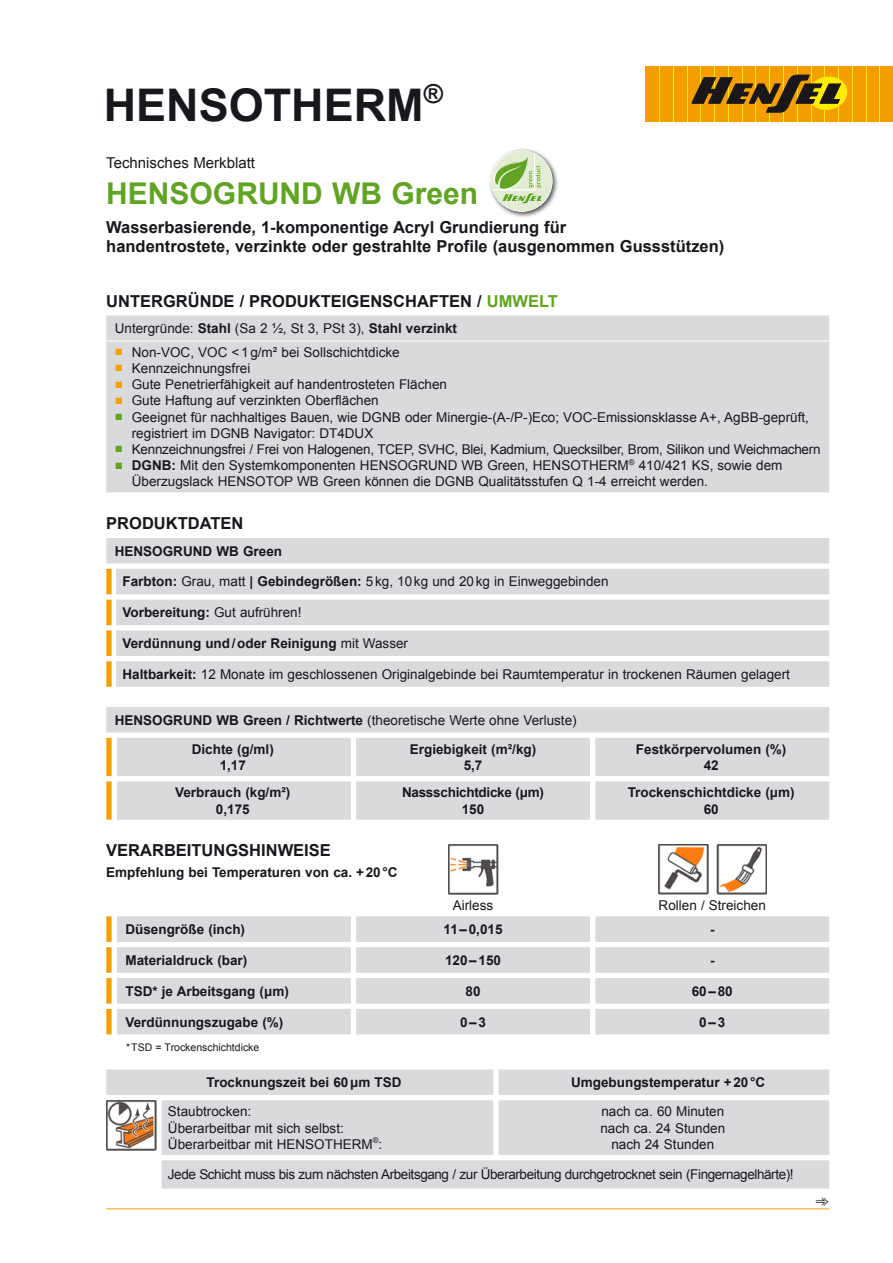
<style>
.page{position:relative;width:893px;height:1263px;background:#fff}
.page>*{position:absolute;margin:0;border:0;box-sizing:border-box;transform-origin:0 0}
.t1{font:700 45px "Arial";color:#1a171c}
.t2{font:700 30px "Arial";color:#61a322}
.t3{font:700 16.5px/19.8px "Arial";color:#1a171c}
.t4{font:15px "Arial";color:#1a171c}
.t5{font:13.5px/16.2px "Arial";color:#1a171c}
.t6{font:700 13.5px/16.2px "Arial";color:#1a171c;text-align:center}
.t7{font:13.5px "Arial";letter-spacing:-.02em;color:#1a171c}
.t8{font:13.5px "Arial";letter-spacing:-.03em;color:#1a171c}
.t9{font:700 13.5px/16.2px "Arial";letter-spacing:-.02em;color:#1a171c;text-align:center}
.t10{font:10.5px "Arial";color:#1a171c}
.s1{color:#61a322}
.s2{font-weight:700}
.s3{color:#f49e00}
.s4{font-weight:400}
</style>
<div class="page">
<svg style="left:106px;top:538px;width:723px;height:149px;background:#dedfe0"></svg>
<svg style="left:106px;top:569px;width:6px;height:118px"></svg>
<svg style="left:106px;top:707px;width:723px;height:113px;background:#dddede"></svg>
<svg style="left:106px;top:738px;width:6px;height:82px"></svg>
<svg style="left:106px;top:916px;width:6px;height:118px"></svg>
<svg style="left:117px;top:916px;width:712px;height:118px;background:#dedfe0"></svg>
<img style="left:448px;top:844px;width:50px;height:50px">
<img style="left:658px;top:844px;width:50px;height:50px">
<img style="left:717px;top:844px;width:50px;height:50px">
<svg style="left:106px;top:1069px;width:723px;height:120px;background:#dddedf"></svg>
<img style="left:106px;top:1100px;width:50px;height:53px">
<div style="left:488px;top:148px;width:71px;height:70px;background:#1a171c;opacity:.75"></div>
<svg style="left:491px;top:150px;width:62px;height:62px"></svg>
<div style="left:106px;top:315px;width:723px;height:177px;background:#d9dadb"></div>
<hr style="left:106px;top:341px;width:723px;height:1px;background:#fff">
<div style="left:645px;top:66px;width:248px;height:55px;background:#f49e00"></div>
<hr style="left:659px;top:66px;width:1px;height:55px;background:#ffed00">
<hr style="left:673px;top:66px;width:1px;height:55px;background:#ffed00">
<hr style="left:686px;top:66px;width:1px;height:55px;background:#ffed00">
<hr style="left:700px;top:66px;width:1px;height:55px;background:#ffed00">
<hr style="left:714px;top:66px;width:1px;height:55px;background:#ffed00">
<hr style="left:728px;top:66px;width:1px;height:55px;background:#ffed00">
<hr style="left:742px;top:66px;width:1px;height:55px;background:#ffed00">
<hr style="left:755px;top:66px;width:1px;height:55px;background:#ffed00">
<hr style="left:769px;top:66px;width:1px;height:55px;background:#ffed00">
<hr style="left:783px;top:66px;width:1px;height:55px;background:#ffed00">
<hr style="left:797px;top:66px;width:1px;height:55px;background:#ffed00">
<hr style="left:810px;top:66px;width:1px;height:55px;background:#ffed00">
<hr style="left:824px;top:66px;width:1px;height:55px;background:#ffed00">
<hr style="left:838px;top:66px;width:1px;height:55px;background:#ffed00">
<hr style="left:852px;top:66px;width:1px;height:55px;background:#ffed00">
<hr style="left:866px;top:66px;width:1px;height:55px;background:#ffed00">
<hr style="left:879px;top:66px;width:1px;height:55px;background:#ffed00">
<svg style="left:692px;top:75px;width:156px;height:37px"></svg>
<hr style="left:106px;top:1208px;width:723px;height:1px;background:#f49e00">
<h1 class="t1" style="left:104px;top:76px;width:341px">HENSOTHERM<sup>®</sup></h1>
<p class="t4" style="left:106px;top:153px;width:150px">Technisches Merkblatt</p>
<h2 class="t2" style="left:106px;top:174px;width:373px">HENSOGRUND WB Green</h2>
<p class="t3" style="left:106px;top:217px;width:619px">Wasserbasierende, 1-komponentige Acryl Grundierung für<br>handentrostete, verzinkte oder gestrahlte Profile (ausgenommen Gussstützen)</p>
<p class="t3" style="left:106px;top:292px;width:453px">UNTERGRÜNDE / PRODUKTEIGENSCHAFTEN / <span class="s1">UMWELT</span></p>
<p class="t5" style="left:115px;top:320px;width:344px">Untergründe: <span class="s2">Stahl</span> (Sa 2 ½, St 3, PSt 3), <span class="s2">Stahl verzinkt</span></p>
<p class="t5" style="left:115px;top:344px;width:286px"><span class="s3">■</span> Non-VOC, VOC &lt;1g/m² bei Sollschichtdicke</p>
<p class="t5" style="left:115px;top:360px;width:137px"><span class="s3">■</span> Kennzeichnungsfrei</p>
<p class="t5" style="left:115px;top:376px;width:334px"><span class="s3">■</span> Gute Penetrierfähigkeit auf handentrosteten Flächen</p>
<p class="t5" style="left:115px;top:393px;width:265px"><span class="s3">■</span> Gute Haftung auf verzinkten Oberflächen</p>
<p class="t5" style="left:132px;top:409px;width:679px;text-indent:-17px"><span class="s1">■</span> Geeignet für nachhaltiges Bauen, wie DGNB oder Minergie-(A-/P-)Eco; VOC-Emissionsklasse A+, AgBB-geprüft, registriert im DGNB Navigator: DT4DUX</p>
<p class="t7" style="left:115px;top:440px;width:707px"><span class="s1">■</span> Kennzeichnungsfrei / Frei von Halogenen, TCEP, SVHC, Blei, Kadmium, Quecksilber, Brom, Silikon und Weichmachern</p>
<p class="t5" style="left:132px;top:457px;width:652px;text-indent:-17px"><span class="s1">■</span> <span class="s2">DGNB:</span> Mit den Systemkomponenten HENSOGRUND WB Green, HENSOTHERM<sup>®</sup> 410/421 KS, sowie dem<br>Überzugslack HENSOTOP WB Green können die DGNB Qualitätsstufen Q 1-4 erreicht werden.</p>
<p class="t3" style="left:106px;top:514px;width:139px">PRODUKTDATEN</p>
<p class="t6" style="left:115px;top:543px;width:169px">HENSOGRUND WB Green</p>
<p class="t5" style="left:122px;top:574px;width:487px"><span class="s2">Farbton:</span> Grau, matt <span class="s2">| Gebindegrößen:</span> 5kg, 10kg und 20kg in Einweggebinden</p>
<p class="t6" style="left:122px;top:605px;width:181px">Vorbereitung: <span class="s4">Gut aufrühren!</span></p>
<p class="t6" style="left:122px;top:636px;width:287px">Verdünnung und/oder Reinigung <span class="s4">mit Wasser</span></p>
<p class="t5" style="left:122px;top:666px;width:669px"><span class="s2">Haltbarkeit:</span> 12 Monate im geschlossenen Originalgebinde bei Raumtemperatur in trockenen Räumen gelagert</p>
<p class="t6" style="left:192px;top:706px;width:386px;line-height:29.1px;text-align:left;text-indent:-77px">HENSOGRUND WB Green / Richtwerte <span class="s4">(theoretische Werte ohne Verluste)<br></span>Dichte (g/ml)</p>
<p class="t6" style="left:220px;top:758px;width:28px">1,17</p>
<p class="t6" style="left:410px;top:741px;width:128px">Ergiebigkeit (m²/kg)<br>5,7</p>
<p class="t6" style="left:636px;top:741px;width:152px">Festkörpervolumen (%)<br>42</p>
<p class="t6" style="left:175px;top:785px;width:117px">Verbrauch (kg/m²)<br>0,175</p>
<p class="t9" style="left:402px;top:785px;width:144px">Nassschichtdicke (μm)<br>150</p>
<p class="t6" style="left:628px;top:785px;width:168px">Trockenschichtdicke (μm)<br>60</p>
<p class="t3" style="left:106px;top:841px;width:226px">VERARBEITUNGSHINWEISE</p>
<p class="t6" style="left:106px;top:864px;width:293px">Empfehlung bei Temperaturen von ca. +20°C</p>
<p class="t5" style="left:453px;top:897px;width:42px">Airless</p>
<p class="t5" style="left:659px;top:897px;width:109px">Rollen / Streichen</p>
<p class="t6" style="left:125px;top:922px;width:121px">Düsengröße (inch)</p>
<p class="t6" style="left:444px;top:922px;width:60px">11–0,015</p>
<p class="t6" style="left:710px;top:922px;width:6px">-</p>
<p class="t6" style="left:125px;top:952px;width:123px">Materialdruck (bar)</p>
<p class="t6" style="left:445px;top:952px;width:57px">120–150</p>
<p class="t6" style="left:710px;top:952px;width:6px">-</p>
<p class="t6" style="left:125px;top:983px;width:165px">TSD* je Arbeitsgang (μm)</p>
<p class="t6" style="left:466px;top:983px;width:17px">80</p>
<p class="t6" style="left:692px;top:983px;width:42px">60–80</p>
<p class="t6" style="left:125px;top:1014px;width:159px">Verdünnungszugabe (%)</p>
<p class="t6" style="left:460px;top:1014px;width:27px">0–3</p>
<p class="t6" style="left:699px;top:1014px;width:27px">0–3</p>
<p class="t10" style="left:126px;top:1040px;width:135px">*TSD = Trockenschichtdicke</p>
<p class="t6" style="left:207px;top:1075px;width:196px">Trocknungszeit bei 60μm TSD</p>
<p class="t6" style="left:571px;top:1075px;width:196px">Umgebungstemperatur +20°C</p>
<p class="t5" style="left:168px;top:1104px;width:216px">Staubtrocken:<br>Überarbeitbar mit sich selbst:<br>Überarbeitbar mit HENSOTHERM<sup>®</sup>:</p>
<p class="t5" style="left:600px;top:1104px;width:126px;text-align:center">nach ca. 60 Minuten nach ca. 24 Stunden nach 24 Stunden</p>
<p class="t8" style="left:168px;top:1166px;width:627px">Jede Schicht muss bis zum nächsten Arbeitsgang / zur Überarbeitung durchgetrocknet sein (Fingernagelhärte)!</p>
</div>
